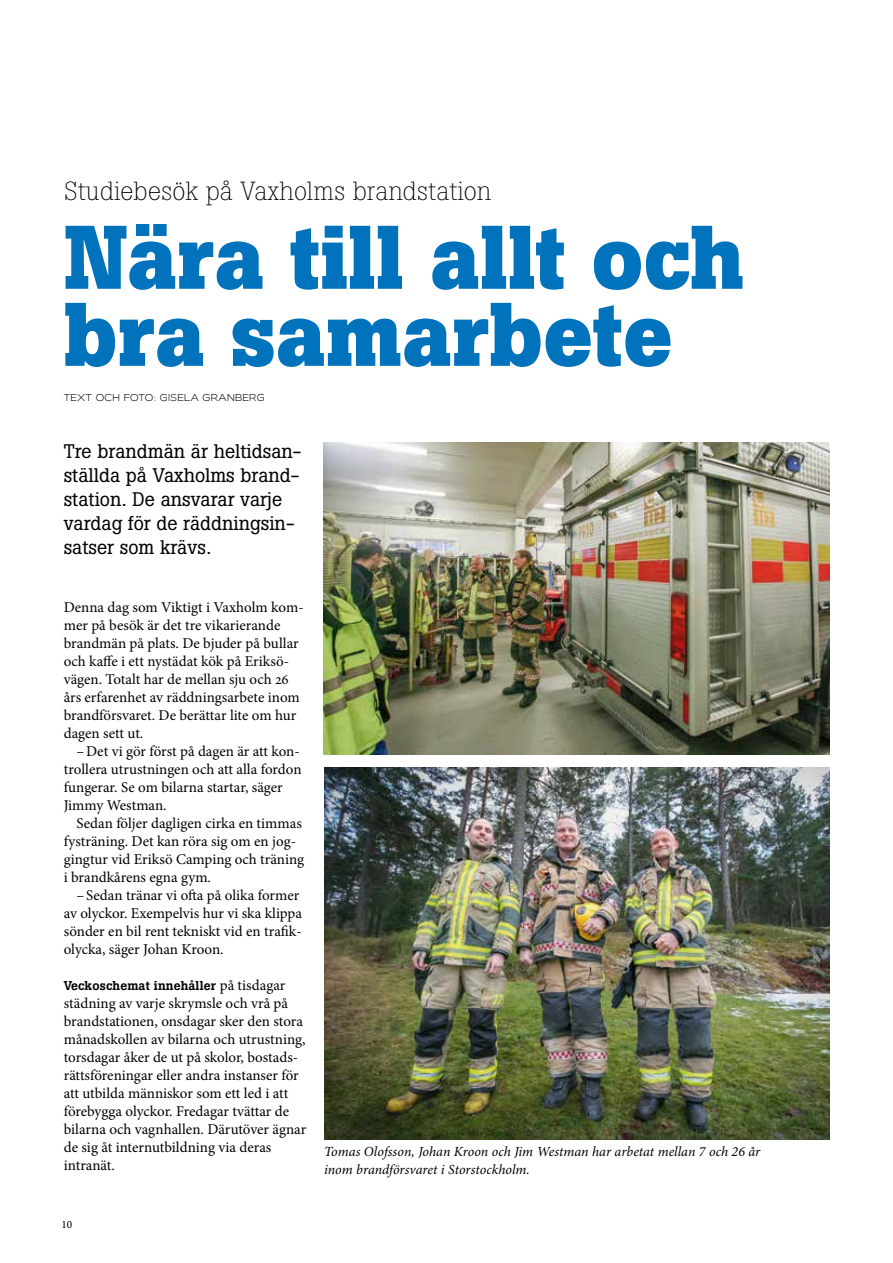
<style>
.page{position:relative;width:893px;height:1263px;background:#fff}
.page>*{position:absolute;margin:0;border:0;box-sizing:border-box;transform-origin:0 0}
.t1{font:700 89.25px/77.1px "Boton";color:#0073bc}
.t2{font:300 25.95px "Boton";color:#000}
.t3{font:19.5px/24px "Boton";color:#000}
.t4{font:15px/18px "Minion Pro";color:#000}
.t5{font:italic 13.95px/18px "Minion Pro";color:#000}
.t6{font:500 12.75px "Boton";letter-spacing:.01em;color:#000}
.t7{font:11.25px "Minion Pro";color:#000}
.t8{font:9.75px "Biondi Sans Lt";letter-spacing:.04em;color:#000;scale:.96 1}
.s1{font-family:"Minion Regular SC"}
.s2{font-family:"Minion Pro";font-weight:400;font-size:15px}
</style>
<div class="page">
<img style="left:324px;top:768px;width:505px;height:372px">
<img style="left:324px;top:442px;width:505px;height:312px">
<h2 class="t2" style="left:64px;top:176px;width:429px">Studiebesök på Vaxholms brandstation</h2>
<h1 class="t1" style="left:64px;top:219px;width:682px">Nära till allt och bra samarbete</h1>
<p class="t8" style="left:64px;top:392px;width:211px">TEXT OCH FOTO: GISELA GRANBERG</p>
<h3 class="t3" style="left:64px;top:439px;width:239px">Tre brandmän är heltidsan&shy;ställda på Vaxholms brand&shy;station. De ansvarar varje vardag för de räddningsin&shy;satser som krävs.</h3>
<p class="t4" style="left:64px;top:598px;width:241px">Denna dag som Viktigt i Vaxholm kom&shy;mer på besök är det tre vikarierande brandmän på plats. De bjuder på bullar och kaffe i ett nystädat kök på Eriksö&shy;vägen. Totalt har de mellan sju och <span class="s1">26 </span>års erfarenhet av räddningsarbete inom brandförsvaret. De berättar lite om hur dagen sett ut.</p>
<p class="t4" style="left:64px;top:742px;width:239px;text-indent:13px">–Det vi gör först på dagen är att kon&shy;trollera utrustningen och att alla fordon fungerar. Se om bilarna startar, säger Jimmy Westman.</p>
<p class="t4" style="left:64px;top:814px;width:242px;text-indent:13px">Sedan följer dagligen cirka en timmas fysträning. Det kan röra sig om en jog&shy;gingtur vid Eriksö Camping och träning i brandkårens egna gym.</p>
<p class="t4" style="left:64px;top:886px;width:240px;text-indent:13px">–Sedan tränar vi ofta på olika former av olyckor. Exempelvis hur vi ska klippa sönder en bil rent tekniskt vid en trafik&shy;olycka, säger Johan Kroon.</p>
<p class="t6" style="left:64px;top:978px;width:223px">Veckoschemat innehåller <span class="s2">på tisdagar</span></p>
<p class="t4" style="left:64px;top:994px;width:244px">städning av varje skrymsle och vrå på brandstationen, onsdagar sker den stora månadskollen av bilarna och utrustning, torsdagar åker de ut på skolor, bostads&shy;rättsföreningar eller andra instanser för att utbilda människor som ett led i att förebygga olyckor. Fredagar tvättar de bilarna och vagnhallen. Därutöver ägnar de sig åt internutbildning via deras intranät.</p>
<p class="t7" style="left:62px;top:1217px;width:12px">10</p>
<p class="t5" style="left:324px;top:1143px;width:438px">Tomas Olofsson, Johan Kroon och Jim Westman har arbetat mellan 7 och 26 år inom brandförsvaret i Storstockholm.</p>
</div>
